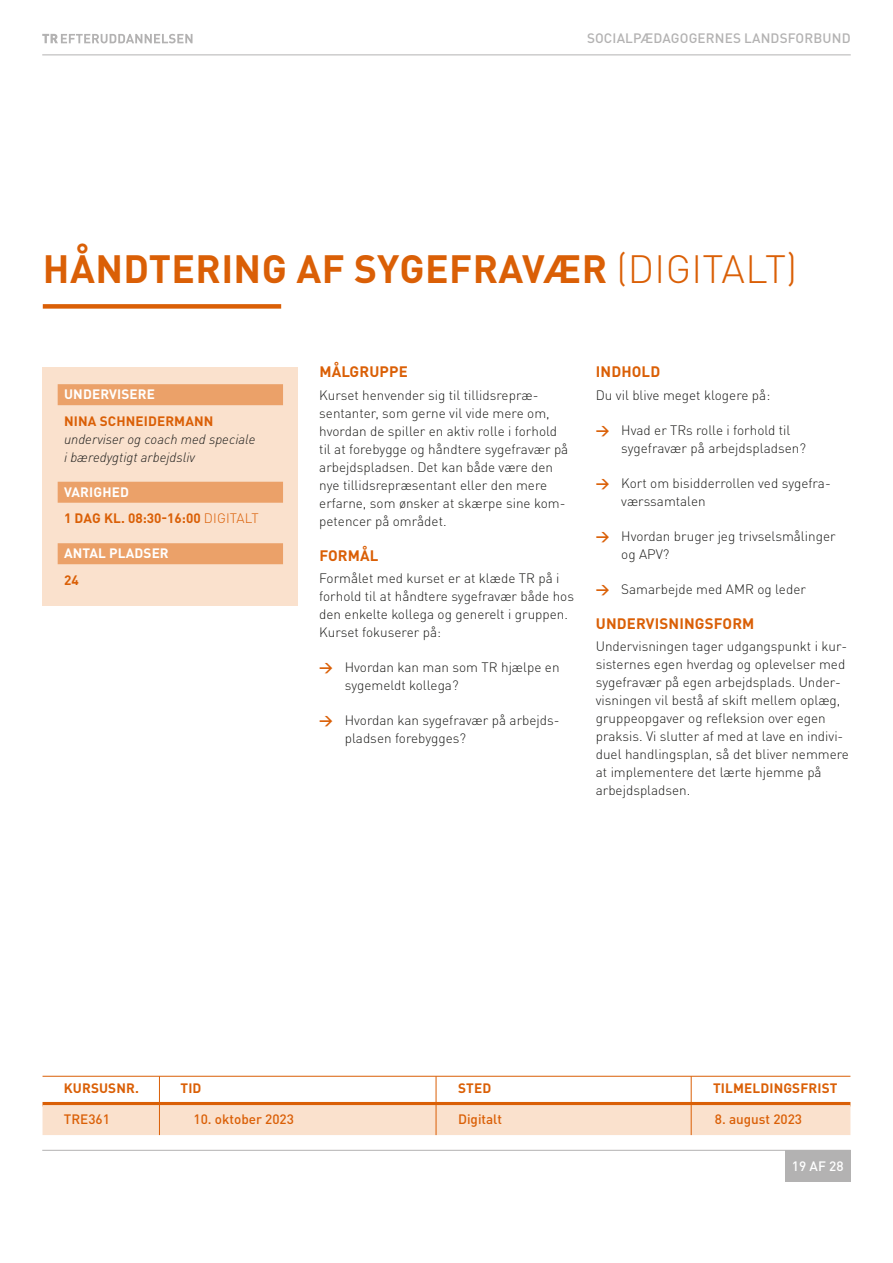
<style>
.page{position:relative;width:893px;height:1263px;background:#fff}
.page>*{position:absolute;margin:0;border:0;box-sizing:border-box;transform-origin:0 0}
.t1{font:700 39px "DINOT";letter-spacing:.01em;color:#da5f06}
.t2{font:700 15px "DINOT";letter-spacing:.01em;color:#da5f06}
.t3{font:300 13.5px/18px "DINOT";color:#1d1d1b}
.t4{font:700 13.5px/26.5px "DINOT";letter-spacing:.01em;color:#da5f06}
.t5{font:italic 300 13.5px/18px "DINOT";color:#1d1d1b}
.t6{font:500 13.5px "DINOT";color:#da5f06}
.t7{font:500 13.5px "DINOT";letter-spacing:.01em;color:#b3b2b2}
.t8{font:700 13.5px "DINOT";letter-spacing:.01em;color:#fff}
.t9{font:500 13.5px "DINOT";color:#fff}
.s1{font-weight:300}
.s2{color:#fff}
.s3{font-weight:700;color:#da5f06}
</style>
<div class="page">
<hr style="left:42px;top:55px;width:809px;height:1px;background:#b3b2b2">
<hr style="left:42px;top:1150px;width:809px;height:1px;background:#b3b2b2">
<div style="left:785px;top:1151px;width:66px;height:31px;background:#b3b2b2"></div>
<svg style="left:42px;top:34px;width:150px;height:9px"></svg>
<div style="left:43px;top:304px;width:238px;height:5px;background:#da5f06"></div>
<div style="left:43px;top:367px;width:255px;height:239px;background:#fae1cd"></div>
<div style="left:58px;top:384px;width:225px;height:21px;background:#eba169"></div>
<div style="left:58px;top:482px;width:225px;height:21px;background:#eba169"></div>
<div style="left:58px;top:543px;width:225px;height:21px;background:#eba169"></div>
<hr style="left:43px;top:1076px;width:807px;height:1px;background:#da5f06">
<hr style="left:43px;top:1102px;width:807px;height:4px;background:#da5f06">
<div style="left:43px;top:1105px;width:807px;height:30px;background:#fae1cd"></div>
<hr style="left:159px;top:1076px;width:1px;height:59px;background:#da5f06">
<hr style="left:436px;top:1076px;width:1px;height:59px;background:#da5f06">
<hr style="left:691px;top:1076px;width:1px;height:59px;background:#da5f06">
<p class="t7" style="left:587px;top:30px;width:265px">SOCIALPÆDAGOGERNES LANDSFORBUND</p>
<h1 class="t1" style="left:43px;top:243px;width:756px">HÅNDTERING AF SYGEFRAVÆR <span class="s1">(DIGITALT)</span></h1>
<p class="t8" style="left:64px;top:385px;width:92px">UNDERVISERE</p>
<p class="t4" style="left:64px;top:407px;width:151px">NINA SCHNEIDERMANN</p>
<p class="t5" style="left:64px;top:429px;width:193px">underviser og coach med speciale i bæredygtigt arbejdsliv</p>
<p class="t4" style="left:64px;top:478px;width:196px"><span class="s2">VARIGHED<br></span>1 DAG KL. 08:30-16:00 <span class="s1">DIGITALT</span></p>
<p class="t8" style="left:64px;top:544px;width:106px">ANTAL PLADSER</p>
<p class="t4" style="left:64px;top:566px;width:16px">24</p>
<p class="t2" style="left:319px;top:362px;width:90px">MÅLGRUPPE</p>
<p class="t3" style="left:319px;top:385px;width:251px">Kurset henvender sig til tillidsrepræ&shy;sentanter, som gerne vil vide mere om, hvordan de spiller en aktiv rolle i forhold til at forebygge og håndtere sygefravær på arbejdspladsen. Det kan både være den nye tillidsrepræsentant eller den mere erfarne, som ønsker at skærpe sine kom&shy;petencer på området.</p>
<p class="t2" style="left:319px;top:545px;width:61px">FORMÅL</p>
<p class="t3" style="left:319px;top:568px;width:256px">Formålet med kurset er at klæde TR på i forhold til at håndtere sygefravær både hos den enkelte kollega og generelt i gruppen.<br>Kurset fokuserer på:</p>
<p class="t3" style="left:345px;top:657px;width:216px;text-indent:-26px"><span class="s3">→</span> Hvordan kan man som TR hjælpe en sygemeldt kollega?</p>
<p class="t3" style="left:345px;top:710px;width:216px;text-indent:-26px"><span class="s3">→</span> Hvordan kan sygefravær på arbejds&shy;pladsen forebygges?</p>
<p class="t2" style="left:596px;top:362px;width:66px">INDHOLD</p>
<p class="t3" style="left:596px;top:385px;width:176px">Du vil blive meget klogere på:</p>
<p class="t3" style="left:621px;top:420px;width:186px;text-indent:-26px"><span class="s3">→</span> Hvad er TRs rolle i forhold til sygefravær på arbejdspladsen?</p>
<p class="t3" style="left:621px;top:473px;width:211px;text-indent:-26px"><span class="s3">→</span> Kort om bisidderrollen ved sygefra&shy;værssamtalen</p>
<p class="t3" style="left:621px;top:526px;width:216px;text-indent:-26px"><span class="s3">→</span> Hvordan bruger jeg trivselsmålinger og APV?</p>
<p class="t3" style="left:596px;top:579px;width:212px"><span class="s3">→</span> Samarbejde med AMR og leder</p>
<p class="t2" style="left:596px;top:613px;width:160px">UNDERVISNINGSFORM</p>
<p class="t3" style="left:596px;top:636px;width:255px">Undervisningen tager udgangspunkt i kur&shy;sisternes egen hverdag og oplevelser med sygefravær på egen arbejdsplads. Under&shy;visningen vil bestå af skift mellem oplæg, gruppeopgaver og refleksion over egen praksis. Vi slutter af med at lave en indivi&shy;duel handlingsplan, så det bliver nemmere at implementere det lærte hjemme på arbejdspladsen.</p>
<p class="t4" style="left:64px;top:1075px;width:77px">KURSUSNR.</p>
<p class="t4" style="left:181px;top:1075px;width:22px">TID</p>
<p class="t4" style="left:458px;top:1075px;width:35px">STED</p>
<p class="t4" style="left:713px;top:1075px;width:126px">TILMELDINGSFRIST</p>
<p class="t6" style="left:64px;top:1111px;width:48px">TRE361</p>
<p class="t6" style="left:193px;top:1111px;width:102px">10. oktober 2023</p>
<p class="t6" style="left:458px;top:1111px;width:46px">Digitalt</p>
<p class="t6" style="left:715px;top:1111px;width:89px">8. august 2023</p>
<p class="t9" style="left:792px;top:1157px;width:53px">19 AF 28</p>
</div>
